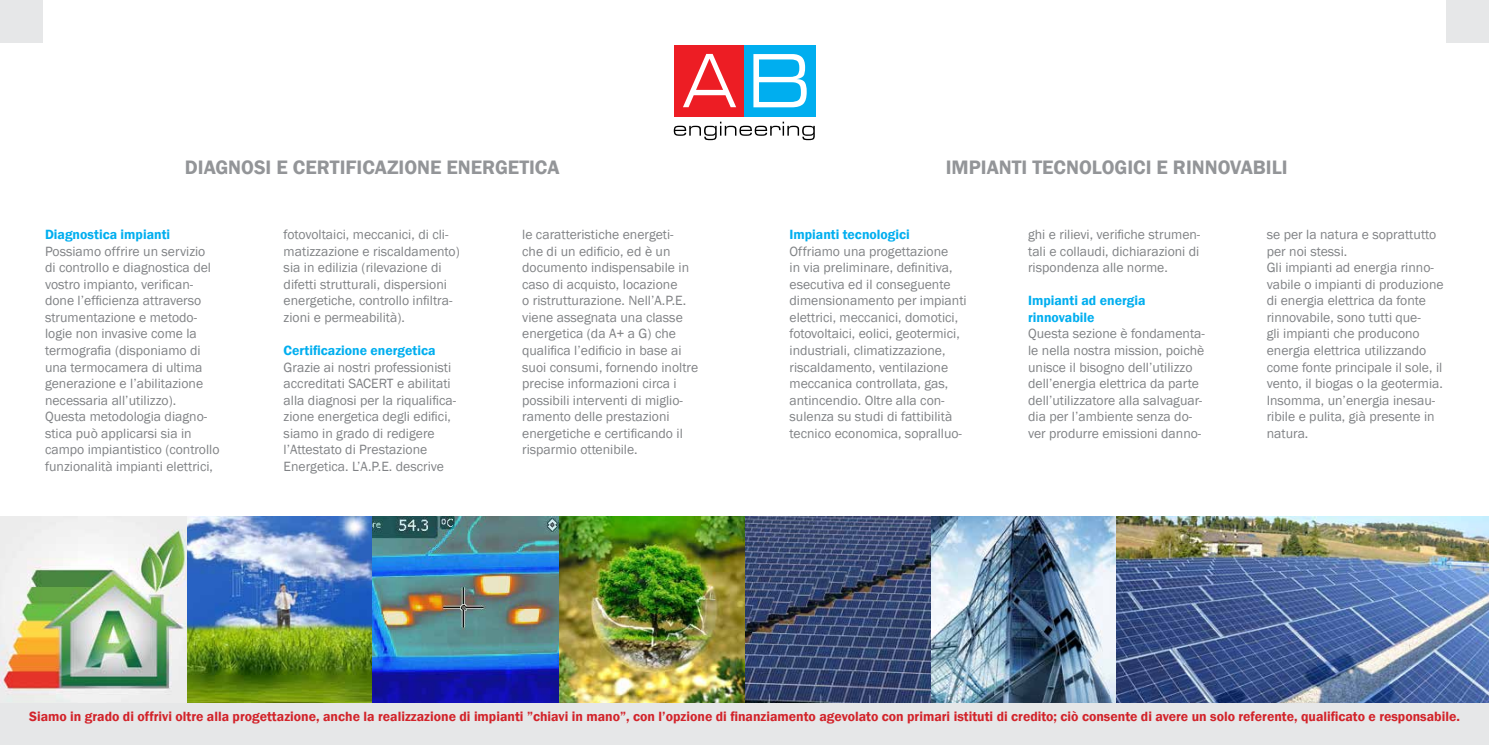
<style>
.page{position:relative;width:1489px;height:745px;background:#fff}
.page>*{position:absolute;margin:0;border:0;box-sizing:border-box;transform-origin:0 0}
.t1{font:600 20px "Franklin Gothic";color:#939598}
.t2{font:13.75px/16.5px "Franklin Gothic";color:#808285}
.t3{font:600 13.75px "Franklin Gothic";color:#d2232a}
.t4{font:600 13.75px/16.5px "Franklin Gothic";color:#00aeef}
</style>
<div class="page">
<div style="left:0;top:702px;width:1488px;height:42px;background:#e6e7e8"></div>
<img style="left:0;top:516px;width:1116px;height:186px">
<svg style="left:673px;top:122px;width:141px;height:18px"></svg>
<div style="left:674px;top:45px;width:71px;height:71px;background:#ed1d24"></div>
<div style="left:744px;top:45px;width:71px;height:71px;background:#00aeef"></div>
<svg style="left:683px;top:54px;width:53px;height:53px"></svg>
<svg style="left:753px;top:54px;width:53px;height:53px"></svg>
<img style="left:1116px;top:516px;width:372px;height:186px">
<div style="left:1446px;top:0;width:42px;height:43px;background:#e6e7e8"></div>
<div style="left:0;top:0;width:43px;height:43px;background:#e6e7e8"></div>
<h1 class="t1" style="left:185px;top:154px;width:376px">DIAGNOSI E CERTIFICAZIONE ENERGETICA</h1>
<h1 class="t1" style="left:945px;top:154px;width:343px">IMPIANTI TECNOLOGICI E RINNOVABILI</h1>
<p class="t4" style="left:45px;top:226px;width:127px">Diagnostica impianti</p>
<p class="t2" style="left:45px;top:243px;width:176px">Possiamo offrire un servizio<br>di controllo e diagnostica del vostro impianto, verifican&shy;done l’efficienza attraverso strumentazione e metodo&shy;logie non invasive come la termografia (disponiamo di una termocamera di ultima generazione e l’abilitazione necessaria all’utilizzo).<br>Questa metodologia diagno&shy;stica può applicarsi sia in campo impiantistico (controllo funzionalità impianti elettrici,</p>
<p class="t2" style="left:283px;top:227px;width:178px">fotovoltaici, meccanici, di cli&shy;matizzazione e riscaldamento) sia in edilizia (rilevazione di difetti strutturali, dispersioni energetiche, controllo infiltra&shy;zioni e permeabilità).</p>
<p class="t4" style="left:283px;top:342px;width:153px">Certificazione energetica</p>
<p class="t2" style="left:283px;top:359px;width:174px">Grazie ai nostri professionisti accreditati SACERT e abilitati alla diagnosi per la riqualifica&shy;zione energetica degli edifici, siamo in grado di redigere l’Attestato di Prestazione<br>Energetica. L’A.P.E. descrive</p>
<p class="t2" style="left:522px;top:227px;width:178px">le caratteristiche energeti-<br>che di un edificio, ed è un documento indispensabile in caso di acquisto, locazione<br>o ristrutturazione. Nell’A.P.E. viene assegnata una classe energetica (da A+ a G) che qualifica l’edificio in base ai suoi consumi, fornendo inoltre precise informazioni circa i possibili interventi di miglio&shy;ramento delle prestazioni energetiche e certificando il risparmio ottenibile.</p>
<p class="t4" style="left:789px;top:226px;width:122px">Impianti tecnologici</p>
<p class="t2" style="left:789px;top:243px;width:179px">Offriamo una progettazione<br>in via preliminare, definitiva, esecutiva ed il conseguente dimensionamento per impianti elettrici, meccanici, domotici, fotovoltaici, eolici, geotermici, industriali, climatizzazione, riscaldamento, ventilazione meccanica controllata, gas, antincendio. Oltre alla con&shy;sulenza su studi di fattibilità tecnico economica, sopralluo-</p>
<p class="t2" style="left:1028px;top:227px;width:174px;text-align:justify">ghi e rilievi, verifiche strumen&shy;tali e collaudi, dichiarazioni di rispondenza alle norme.</p>
<p class="t4" style="left:1028px;top:292px;width:119px">Impianti ad energia rinnovabile</p>
<p class="t2" style="left:1028px;top:326px;width:178px">Questa sezione è fondamenta&shy;le nella nostra mission, poichè unisce il bisogno dell’utilizzo dell’energia elettrica da parte dell’utilizzatore alla salvaguar&shy;dia per l’ambiente senza do&shy;ver produrre emissioni danno-</p>
<p class="t2" style="left:1266px;top:227px;width:178px">se per la natura e soprattutto per noi stessi.<br>Gli impianti ad energia rinno&shy;vabile o impianti di produzione di energia elettrica da fonte rinnovabile, sono tutti que-<br>gli impianti che producono energia elettrica utilizzando come fonte principale il sole, il vento, il biogas o la geotermia.<br>Insomma, un’energia inesau&shy;ribile e pulita, già presente in natura.</p>
<p class="t3" style="left:29px;top:708px;width:1432px">Siamo in grado di offrivi oltre alla progettazione, anche la realizzazione di impianti ”chiavi in mano”, con l’opzione di finanziamento agevolato con primari istituti di credito; ciò consente di avere un solo referente, qualificato e responsabile.</p>
</div>
